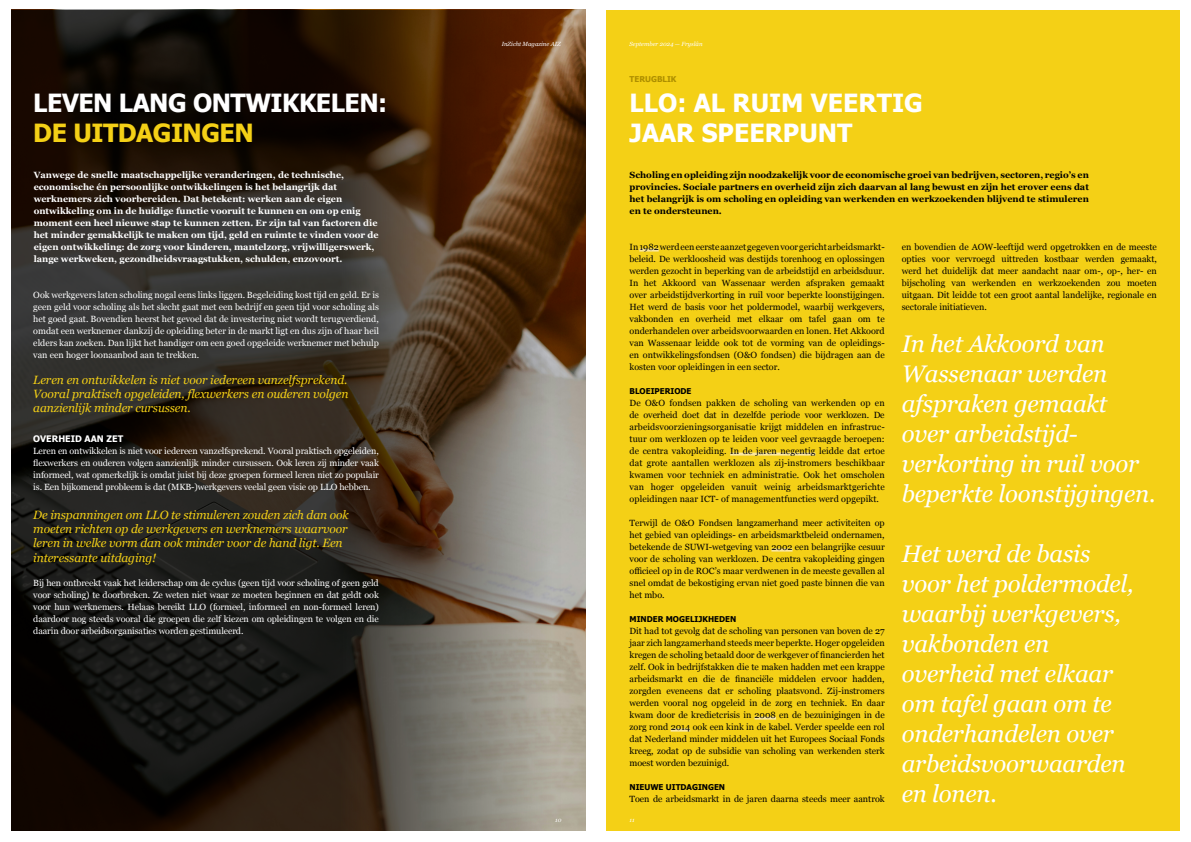
<style>
.page{position:relative;width:1191px;height:842px;background:#fff}
.page>*{position:absolute;margin:0;border:0;box-sizing:border-box;transform-origin:0 0}
.t1{font:700 25px/30px "Tahoma";color:#fff}
.t2{font:700 25px "Tahoma";letter-spacing:-.02em;color:#fff}
.t3{font:700 25px "Tahoma";letter-spacing:-.02em;color:#f4d016}
.t4{font:italic 24px/30px "Georgia";letter-spacing:-.01em;color:#fff}
.t5{font:italic 12px/14.4px "Georgia";letter-spacing:-.01em;color:#f4d016;text-align:justify}
.t6{font:9px/12px "Georgia";color:#000;text-align:justify}
.t7{font:9px/12px "Georgia";letter-spacing:-.01em;color:#fff;text-align:justify}
.t8{font:700 9px/12px "Georgia";color:#fff}
.t9{font:700 9px/12px "Georgia";color:#000;text-align:justify}
.t10{font:700 9px "Tahoma";color:#fff}
.t11{font:700 8px "Tahoma";color:#000}
.t12{font:700 8px "Tahoma";color:#ae8f00}
.t13{font:italic 6px "Georgia";color:#fff}
</style>
<div class="page">
<div style="left:606px;top:10px;width:573px;height:820px;background:#f4d016"></div>
<img style="left:561px;top:10px;width:24px;height:820px">
<svg style="left:11px;top:10px;width:550px;height:820px;background:#393026"></svg>
<hr style="left:639px;top:249px;width:19px;height:3px;background:#fae7a0">
<hr style="left:730px;top:453px;width:85px;height:3px;background:#fae7a0">
<hr style="left:771px;top:549px;width:21px;height:3px;background:#fae7a0">
<hr style="left:754px;top:717px;width:22px;height:3px;background:#fae7a0">
<hr style="left:670px;top:729px;width:20px;height:3px;background:#fae7a0">
<h1 class="t2" style="left:33px;top:85px;width:355px">LEVEN LANG ONTWIKKELEN:</h1>
<h1 class="t3" style="left:33px;top:115px;width:222px">DE UITDAGINGEN</h1>
<p class="t8" style="left:34px;top:168px;width:346px">Vanwege de snelle maatschappelijke veranderingen, de technische, economische én persoonlijke ontwikkelingen is het belangrijk dat werknemers zich voorbereiden. Dat betekent: werken aan de eigen ontwikkeling om in de huidige functie vooruit te kunnen en om op enig moment een heel nieuwe stap te kunnen zetten. Er zijn tal van factoren die het minder gemakkelijk te maken om tijd, geld en ruimte te vinden voor de eigen ontwikkeling: de zorg voor kinderen, mantelzorg, vrijwilligerswerk, lange werkweken, gezondheidsvraagstukken, schulden, enzovoort.</p>
<p class="t7" style="left:33px;top:289px;width:347px">Ook werkgevers laten scholing nogal eens links liggen. Begeleiding kost tijd en geld. Er is geen geld voor scholing als het slecht gaat met een bedrijf en geen tijd voor scholing als het goed gaat. Bovendien heerst het gevoel dat de investering niet wordt terugverdiend, omdat een werknemer dankzij de opleiding beter in de markt ligt en dus zijn of haar heil elders kan zoeken. Dan lijkt het handiger om een goed opgeleide werknemer met behulp van een hoger loonaanbod aan te trekken.</p>
<h3 class="t5" style="left:33px;top:372px;width:317px">Leren en ontwikkelen is niet voor iedereen vanzelfsprekend.<br>Vooral praktisch opgeleiden, flexwerkers en ouderen volgen aanzienlijk minder cursussen.</h3>
<p class="t10" style="left:33px;top:432px;width:91px">OVERHEID AAN ZET</p>
<p class="t7" style="left:33px;top:445px;width:347px">Leren en ontwikkelen is niet voor iedereen vanzelfsprekend. Vooral praktisch opgeleiden, flexwerkers en ouderen volgen aanzienlijk minder cursussen. Ook leren zij minder vaak informeel, wat opmerkelijk is omdat juist bij deze groepen formeel leren niet zo populair is. Een bijkomend probleem is dat (MKB-)werkgevers veelal geen visie op LLO hebben.</p>
<h3 class="t5" style="left:33px;top:507px;width:317px;text-align:left">De inspanningen om LLO te stimuleren zouden zich dan ook moeten richten op de werkgevers en werknemers waarvoor leren in welke vorm dan ook minder voor de hand ligt. Een interessante uitdaging!</h3>
<p class="t7" style="left:33px;top:577px;width:347px">Bij hen ontbreekt vaak het leiderschap om de cyclus (geen tijd voor scholing of geen geld voor scholing) te doorbreken. Ze weten niet waar ze moeten beginnen en dat geldt ook voor hun werknemers. Helaas bereikt LLO (formeel, informeel en non-formeel leren) daardoor nog steeds vooral die groepen die zelf kiezen om opleidingen te volgen en die daarin door arbeidsorganisaties worden gestimuleerd.</p>
<p class="t13" style="left:502px;top:40px;width:61px">InZicht Magazine AIZ</p>
<p class="t13" style="left:629px;top:40px;width:75px">September 2024 — Fryslân</p>
<p class="t12" style="left:629px;top:74px;width:48px">TERUGBLIK</p>
<h1 class="t1" style="left:629px;top:86px;width:295px">LLO: AL RUIM VEERTIG<br>JAAR SPEERPUNT</h1>
<p class="t9" style="left:629px;top:168px;width:461px">Scholing en opleiding zijn noodzakelijk voor de economische groei van bedrijven, sectoren, regio’s en provincies. Sociale partners en overheid zijn zich daarvan al lang bewust en zijn het erover eens dat het belangrijk is om scholing en opleiding van werkenden en werkzoekenden blijvend te stimuleren en te ondersteunen.</p>
<p class="t6" style="left:629px;top:241px;width:257px">In 1982 werd een eerste aanzet gegeven voor gericht arbeidsmarkt&shy;beleid. De werkloosheid was destijds torenhoog en oplossingen werden gezocht in beperking van de arbeidstijd en arbeidsduur.<br>In het Akkoord van Wassenaar werden afspraken gemaakt over arbeidstijdverkorting in ruil voor beperkte loonstijgingen.<br>Het werd de basis voor het poldermodel, waarbij werkgevers, vakbonden en overheid met elkaar om tafel gaan om te onderhandelen over arbeidsvoorwaarden en lonen. Het Akkoord van Wassenaar leidde ook tot de vorming van de opleidings&shy;en ontwikkelingsfondsen (O&amp;O fondsen) die bijdragen aan de kosten voor opleidingen in een sector.</p>
<p class="t11" style="left:629px;top:385px;width:63px">BLOEIPERIODE</p>
<p class="t6" style="left:629px;top:397px;width:257px">De O&amp;O fondsen pakken de scholing van werkenden op en de overheid doet dat in dezelfde periode voor werklozen. De arbeidsvoorzieningsorganisatie krijgt middelen en infrastruc&shy;tuur om werklozen op te leiden voor veel gevraagde beroepen: de centra vakopleiding. In de jaren negentig leidde dat ertoe dat grote aantallen werklozen als zij-instromers beschikbaar kwamen voor techniek en administratie. Ook het omscholen van hoger opgeleiden vanuit weinig arbeidsmarktgerichte opleidingen naar ICT- of managementfuncties werd opgepikt.</p>
<p class="t6" style="left:629px;top:517px;width:257px">Terwijl de O&amp;O Fondsen langzamerhand meer activiteiten op het gebied van opleidings- en arbeidsmarktbeleid ondernamen, betekende de SUWI-wetgeving van 2002 een belangrijke cesuur voor de scholing van werklozen. De centra vakopleiding gingen officieel op in de ROC’s maar verdwenen in de meeste gevallen al snel omdat de bekostiging ervan niet goed paste binnen die van het mbo.</p>
<p class="t11" style="left:629px;top:613px;width:108px">MINDER MOGELIJKHEDEN</p>
<p class="t6" style="left:629px;top:625px;width:257px">Dit had tot gevolg dat de scholing van personen van boven de 27 jaar zich langzamerhand steeds meer beperkte. Hoger opgeleiden kregen de scholing betaald door de werkgever of financierden het zelf. Ook in bedrijfstakken die te maken hadden met een krappe arbeidsmarkt en die de financiële middelen ervoor hadden, zorgden eveneens dat er scholing plaatsvond. Zij-instromers werden vooral nog opgeleid in de zorg en techniek. En daar kwam door de kredietcrisis in 2008 en de bezuinigingen in de zorg rond 2014 ook een kink in de kabel. Verder speelde een rol dat Nederland minder middelen uit het Europees Sociaal Fonds kreeg, zodat op de subsidie van scholing van werkenden sterk moest worden bezuinigd.</p>
<p class="t11" style="left:629px;top:781px;width:97px">NIEUWE UITDAGINGEN</p>
<p class="t6" style="left:629px;top:793px;width:257px">Toen de arbeidsmarkt in de jaren daarna steeds meer aantrok</p>
<p class="t13" style="left:555px;top:815px;width:8px">10</p>
<p class="t13" style="left:629px;top:815px;width:7px">11</p>
<p class="t6" style="left:901px;top:241px;width:257px">en bovendien de AOW-leeftijd werd opgetrokken en de meeste opties voor vervroegd uittreden kostbaar werden gemaakt, werd het duidelijk dat meer aandacht naar om-, op-, her- en bijscholing van werkenden en werkzoekenden zou moeten uitgaan. Dit leidde tot een groot aantal landelijke, regionale en sectorale initiatieven.</p>
<h2 class="t4" style="left:901px;top:328px;width:255px">In het Akkoord van<br>Wassenaar werden afspraken gemaakt over arbeidstijd&shy;verkorting in ruil voor beperkte loonstijgingen.</h2>
<h2 class="t4" style="left:901px;top:538px;width:233px">Het werd de basis voor het poldermodel, waarbij werkgevers, vakbonden en overheid met elkaar om tafel gaan om te onderhandelen over arbeidsvoorwaarden en lonen.</h2>
</div>
